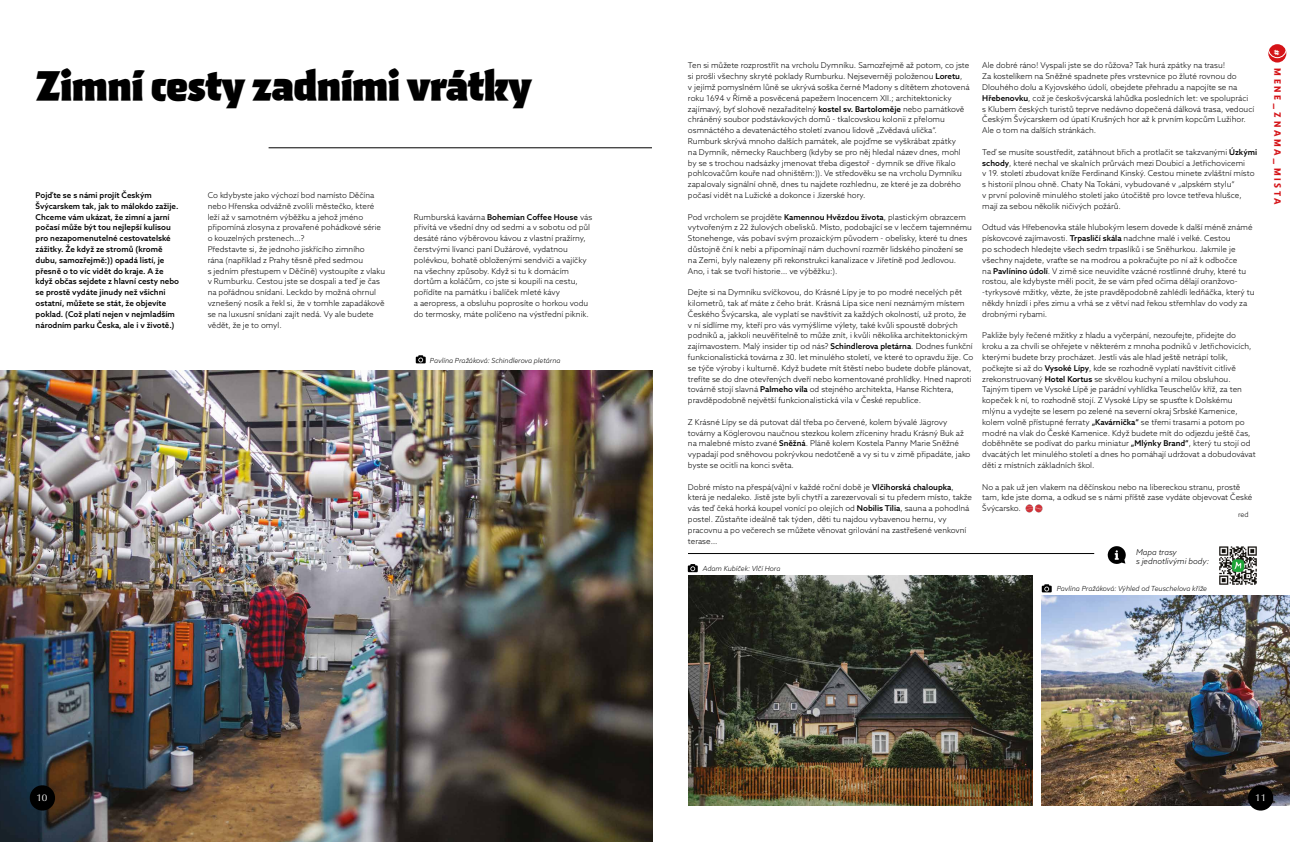
<style>
.page{position:relative;width:1304px;height:842px;background:#fff}
.page>*{position:absolute;margin:0;border:0;box-sizing:border-box;transform-origin:0 0}
.t1{font:900 41px "Skog Sans";color:#000}
.t2{font:10px "Classico URW";color:#fff}
.t3{font:700 9px "Skog Sans";letter-spacing:.3em;color:#d51317}
.t4{font:700 9px "Skog Sans";color:#fff}
.t5{font:300 8px/10.8px "Azo Sans";color:#000}
.t6{font:500 8px/10.8px "Azo Sans";color:#000}
.t7{font:italic 300 8px/9.6px "Azo Sans";color:#000}
.t8{font:italic 300 7px "Azo Sans";color:#000}
.t9{font:300 7px "Azo Sans";color:#000}
.s1{font-weight:500}
</style>
<div class="page">
<img style="left:0;top:371px;width:653px;height:471px">
<img style="left:688px;top:576px;width:345px;height:230px">
<img style="left:1042px;top:596px;width:247px;height:210px">
<svg style="left:1246px;top:783px;width:29px;height:28px"></svg>
<svg style="left:1268px;top:44px;width:18px;height:19px"></svg>
<div style="left:1268px;top:39px;width:19px;height:19px;border:1px solid #fff;border-radius:50%"></div>
<svg style="left:28px;top:783px;width:29px;height:29px"></svg>
<svg style="left:416px;top:355px;width:10px;height:8px"></svg>
<svg style="left:1108px;top:546px;width:18px;height:18px"></svg>
<img style="left:1219px;top:546px;width:38px;height:39px">
<svg style="left:688px;top:564px;width:10px;height:8px"></svg>
<svg style="left:1042px;top:584px;width:10px;height:8px"></svg>
<img style="left:1025px;top:504px;width:18px;height:9px">
<hr style="left:269px;top:147px;width:383px;height:1px;background:#000">
<hr style="left:688px;top:553px;width:406px;height:1px;background:#000">
<h1 class="t1" style="left:36px;top:51px;width:497px">Zimní cesty zadními vrátky</h1>
<p class="t6" style="left:36px;top:190px;width:145px">Pojďte se s námi projít Českým Švýcarskem tak, jak to málokdo zažije.<br>Chceme vám ukázat, že zimní a jarní počasí může být tou nejlepší kulisou pro nezapomenutelné cestovatelské zážitky. Že když ze stromů (kromě dubu, samozřejmě:)) opadá listí, je přesně o to víc vidět do kraje. A že když občas sejdete z hlavní cesty nebo se prostě vydáte jinudy než všichni ostatní, můžete se stát, že objevíte poklad. (Což platí nejen v nejmladším národním parku Česka, ale i v životě.)</p>
<p class="t5" style="left:208px;top:190px;width:179px">Co kdybyste jako výchozí bod namísto Děčína nebo Hřenska odvážně zvolili městečko, které leží až v samotném výběžku a jehož jméno připomíná zlosyna z provařené pohádkové série o kouzelných prstenech…?<br>Představte si, že jednoho jiskřícího zimního<br>rána (například z Prahy těsně před sedmou<br>s jedním přestupem v Děčíně) vystoupíte z vlaku v Rumburku. Cestou jste se dospali a teď je čas na pořádnou snídani. Leckdo by možná ohrnul vznešený nosík a řekl si, že v tomhle zapadákově se na luxusní snídani zajít nedá. Vy ale budete vědět, že je to omyl.</p>
<p class="t5" style="left:414px;top:211px;width:180px">Rumburská kavárna <span class="s1">Bohemian Coffee House</span> vás přivítá ve všední dny od sedmi a v sobotu od půl desáté ráno výběrovou kávou z vlastní pražírny, čerstvými lívanci paní Dužárové, vydatnou polévkou, bohatě obloženými sendviči a vajíčky na všechny způsoby. Když si tu k domácím dortům a koláčům, co jste si koupili na cestu, pořídíte na památku i balíček mleté kávy<br>a aeropress, a obsluhu poprosíte o horkou vodu do termosky, máte políčeno na výstřední piknik.</p>
<p class="t8" style="left:430px;top:355px;width:132px">Pavlína Pražáková: Schindlerova pletárna</p>
<p class="t5" style="left:688px;top:60px;width:283px">Ten si můžete rozprostřít na vrcholu Dymníku. Samozřejmě až potom, co jste si prošli všechny skryté poklady Rumburku. Nejseverněji položenou <span class="s1">Loretu</span>,<br>v jejímž pomyslném lůně se ukrývá soška černé Madony s dítětem zhotovená roku 1694 v Římě a posvěcená papežem Inocencem XII.; architektonicky zajímavý, byť slohově nezařaditelný <span class="s1">kostel sv. Bartoloměje</span> nebo památkově chráněný soubor podstávkových domů - tkalcovskou kolonii z přelomu osmnáctého a devatenáctého století zvanou lidově „Zvědavá ulička“.<br>Rumburk skrývá mnoho dalších památek, ale pojďme se vyškrábat zpátky<br>na Dymník, německy Rauchberg (kdyby se pro něj hledal název dnes, mohl by se s trochou nadsázky jmenovat třeba digestoř - dymník se dříve říkalo pohlcovačům kouře nad ohništěm:)). Ve středověku se na vrcholu Dymníku zapalovaly signální ohně, dnes tu najdete rozhlednu, ze které je za dobrého počasí vidět na Lužické a dokonce i Jizerské hory.</p>
<p class="t5" style="left:688px;top:211px;width:285px">Pod vrcholem se projděte <span class="s1">Kamennou Hvězdou života</span>, plastickým obrazcem vytvořeným z 22 žulových obelisků. Místo, podobající se v lecčem tajemnému Stonehenge, vás pobaví svým prozaickým původem - obelisky, které tu dnes důstojně ční k nebi a připomínají nám duchovní rozměr lidského pinožení se na Zemi, byly nalezeny při rekonstrukci kanalizace v Jiřetíně pod Jedlovou.<br>Ano, i tak se tvoří historie… ve výběžku:).</p>
<p class="t5" style="left:688px;top:287px;width:287px">Dejte si na Dymníku svíčkovou, do Krásné Lípy je to po modré necelých pět kilometrů, tak ať máte z čeho brát. Krásná Lípa sice není neznámým místem Českého Švýcarska, ale vyplatí se navštívit za každých okolností, už proto, že<br>v ní sídlíme my, kteří pro vás vymýšlíme výlety, také kvůli spoustě dobrých podniků a, jakkoli neuvěřitelně to může znít, i kvůli několika architektonickým zajímavostem. Malý insider tip od nás? <span class="s1">Schindlerova pletárna</span>. Dodnes funkční funkcionalistická továrna z 30. let minulého století, ve které to opravdu žije. Co se týče výroby i kulturně. Když budete mít štěstí nebo budete dobře plánovat, trefíte se do dne otevřených dveří nebo komentované prohlídky. Hned naproti továrně stojí slavná <span class="s1">Palmeho vila</span> od stejného architekta, Hanse Richtera, pravděpodobně největší funkcionalistická vila v České republice.</p>
<p class="t5" style="left:688px;top:416px;width:284px">Z Krásné Lípy se dá putovat dál třeba po červené, kolem bývalé Jägrovy továrny a Köglerovou naučnou stezkou kolem zříceniny hradu Krásný Buk až na malebné místo zvané <span class="s1">Sněžná</span>. Pláně kolem Kostela Panny Marie Sněžné vypadají pod sněhovou pokrývkou nedotčeně a vy si tu v zimě připadáte, jako byste se ocitli na konci světa.</p>
<p class="t5" style="left:688px;top:481px;width:286px">Dobré místo na přespá(vá)ní v každé roční době je <span class="s1">Vlčihorská chaloupka</span>, která je nedaleko. Jistě jste byli chytří a zarezervovali si tu předem místo, takže vás teď čeká horká koupel vonící po olejích od <span class="s1">Nobilis Tilia</span>, sauna a pohodlná postel. Zůstaňte ideálně tak týden, děti tu najdou vybavenou hernu, vy pracovnu a po večerech se můžete věnovat grilování na zastřešené venkovní terase…</p>
<p class="t8" style="left:703px;top:564px;width:79px">Adam Kubíček: Vlčí Hora</p>
<p class="t5" style="left:982px;top:60px;width:273px">Ale dobré ráno! Vyspali jste se do růžova? Tak hurá zpátky na trasu!<br>Za kostelíkem na Sněžné spadnete přes vrstevnice po žluté rovnou do Dlouhého dolu a Kyjovského údolí, obejdete přehradu a napojíte se na <span class="s1">Hřebenovku</span>, což je českošvýcarská lahůdka posledních let: ve spolupráci<br>s Klubem českých turistů teprve nedávno dopečená dálková trasa, vedoucí Českým Švýcarskem od úpatí Krušných hor až k prvním kopcům Lužihor.<br>Ale o tom na dalších stránkách.</p>
<p class="t5" style="left:982px;top:146px;width:276px">Teď se musíte soustředit, zatáhnout břich a protlačit se takzvanými <span class="s1">Úzkými schody</span>, které nechal ve skalních průrvách mezi Doubicí a Jetřichovicemi<br>v 19. století zbudovat kníže Ferdinand Kinský. Cestou minete zvláštní místo s historií plnou ohně. Chaty Na Tokáni, vybudované v „alpském stylu“<br>v první polovině minulého století jako útočiště pro lovce tetřeva hlušce, mají za sebou několik ničivých požárů.</p>
<p class="t5" style="left:982px;top:222px;width:272px">Odtud vás Hřebenovka stále hlubokým lesem dovede k další méně známé</p>
<p class="t5" style="left:982px;top:233px;width:250px">pískovcové zajímavosti. <span class="s1">Trpasličí skála</span> nadchne malé i velké. Cestou</p>
<p class="t5" style="left:982px;top:244px;width:255px">po schodech hledejte všech sedm trpaslíků i se Sněhurkou. Jakmile je</p>
<p class="t5" style="left:982px;top:254px;width:257px">všechny najdete, vraťte se na modrou a pokračujte po ní až k odbočce</p>
<p class="t5" style="left:982px;top:265px;width:265px">na <span class="s1">Pavlínino údolí</span>. V zimě sice neuvidíte vzácné rostlinné druhy, které tu</p>
<p class="t5" style="left:982px;top:276px;width:256px">rostou, ale kdybyste měli pocit, že se vám před očima dělají oranžovo-</p>
<p class="t5" style="left:985px;top:287px;width:271px">tyrkysové mžitky, vězte, že jste pravděpodobně zahlédli ledňáčka, který tu</p>
<p class="t5" style="left:982px;top:298px;width:266px">někdy hnízdí i přes zimu a vrhá se z větví nad řekou střemhlav do vody za</p>
<p class="t5" style="left:982px;top:308px;width:67px">drobnými rybami.</p>
<p class="t5" style="left:982px;top:330px;width:275px">Pakliže byly řečené mžitky z hladu a vyčerpání, nezoufejte, přidejte do kroku a za chvíli se ohřejete v některém z mnoha podniků v Jetřichovicích, kterými budete brzy procházet. Jestli vás ale hlad ještě netrápí tolik, počkejte si až do <span class="s1">Vysoké Lípy</span>, kde se rozhodně vyplatí navštívit citlivě zrekonstruovaný <span class="s1">Hotel Kortus</span> se skvělou kuchyní a milou obsluhou.<br>Tajným tipem ve Vysoké Lípě je parádní vyhlídka Teuschelův kříž, za ten kopeček k ní, to rozhodně stojí. Z Vysoké Lípy se spusťte k Dolskému mlýnu a vydejte se lesem po zelené na severní okraj Srbské Kamenice, kolem volně přístupné ferraty <span class="s1">„Kavárnička“</span> se třemi trasami a potom po modré na vlak do České Kamenice. Když budete mít do odjezdu ještě čas, doběhněte se podívat do parku miniatur <span class="s1">„Mlýnky Brand“</span>, který tu stojí od dvacátých let minulého století a dnes ho pomáhají udržovat a dobudovávat děti z místních základních škol.</p>
<p class="t5" style="left:982px;top:481px;width:271px">No a pak už jen vlakem na děčínskou nebo na libereckou stranu, prostě tam, kde jste doma, a odkud se s námi příště zase vydáte objevovat České<br>Švýcarsko.</p>
<p class="t9" style="left:1238px;top:510px;width:12px">red</p>
<p class="t7" style="left:1136px;top:547px;width:75px">Mapa trasy<br>s jednotlivými body:</p>
<p class="t8" style="left:1057px;top:584px;width:152px">Pavlína Pražáková: Výhled od Teuschelova kříže</p>
<p class="t4" style="left:1285px;top:49px;width:9px;rotate:90deg">#</p>
<p class="t3" style="left:1285px;top:68px;width:138px;rotate:90deg">MENE_ZNAMA_MISTA</p>
<p class="t2" style="left:36px;top:790px;width:13px">10</p>
<p class="t2" style="left:1255px;top:790px;width:13px">11</p>
</div>
